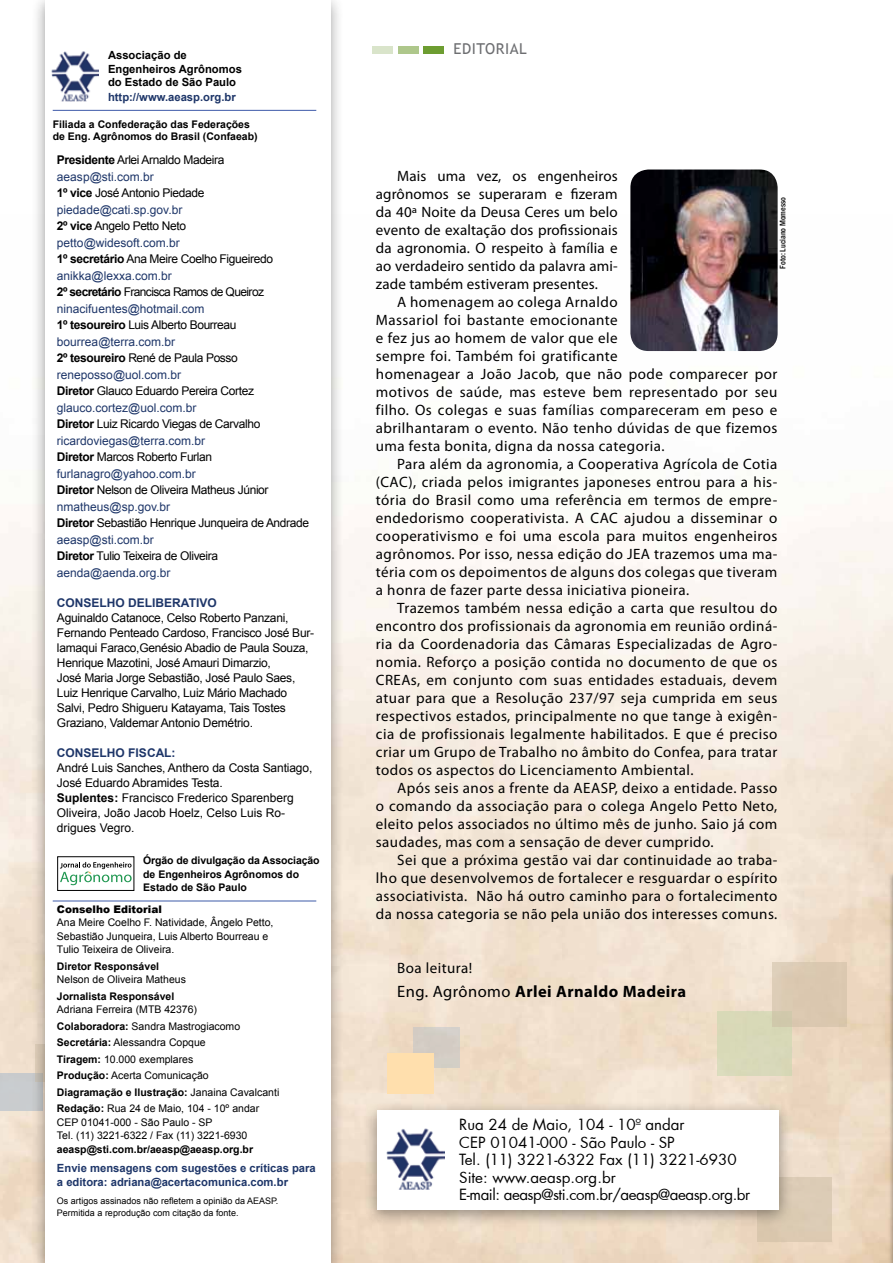
<style>
.page{position:relative;width:893px;height:1263px;background:#fff}
.page>*{position:absolute;margin:0;border:0;box-sizing:border-box;transform-origin:0 0}
.t1{font:700 16.5px "Myriad Pro";letter-spacing:.03em;color:#000}
.t2{font:15.15px/17.5px "Futura";color:#000}
.t3{font:15px/18px "Myriad Pro";letter-spacing:.03em;color:#000;text-align:justify}
.t4{font:15px "Trebuchet MS";letter-spacing:.04em;color:#6d6e71}
.t5{font:12px/16.5px "Arial";letter-spacing:-.02em;color:#000}
.t6{font:12px/15px "Arial";color:#000}
.t7{font:700 12px "Arial";color:#1e3669}
.t8{font:700 11.25px/13.5px "Arial";color:#1e3669}
.t9{font:700 11.25px/13.5px "Arial";color:#000}
.t10{font:10.5px/16.5px "Arial";color:#000}
.t11{font:700 10.5px/13.5px "Arial";color:#000}
.t12{font:900 10.5px "Arial";color:#000}
.t13{font:9px/12px "Arial";color:#000}
.t14{font:500 condensed 8.25px "Franklin Gothic";color:#000}
.s1{font-weight:700}
.s2{color:#1e3669}
.s3{font-weight:400}
</style>
<div class="page">
<div style="left:372px;top:46px;width:21px;height:8px;background:#d9e4ca"></div>
<div style="left:424px;top:46px;width:20px;height:8px;background:#6d9d31"></div>
<div style="left:398px;top:46px;width:21px;height:8px;background:#aec78b"></div>
<img style="left:630px;top:170px;width:148px;height:181px">
<div style="left:888px;top:871px;width:5px;height:392px;background:#000;opacity:.35"></div>
<div style="left:717px;top:1011px;width:75px;height:65px;background:#d8d9b7"></div>
<div style="left:757px;top:1177px;width:75px;height:65px;background:#dccbb5"></div>
<div style="left:772px;top:962px;width:74px;height:64px;background:#dbc8b0"></div>
<div style="left:0;top:1073px;width:43px;height:37px;background:#c9cccf"></div>
<div style="left:413px;top:1028px;width:46px;height:40px;background:#d3ccc4"></div>
<div style="left:388px;top:1053px;width:46px;height:41px;background:#ffdfad"></div>
<div style="left:362px;top:1100px;width:430px;height:127px;background:#000;opacity:.4"></div>
<div style="left:377px;top:1110px;width:402px;height:99px;background:#fff"></div>
<img style="left:387px;top:1128px;width:58px;height:62px">
<div style="left:30px;top:0;width:314px;height:1263px;background:#000;opacity:.4"></div>
<div style="left:45px;top:0;width:285px;height:1263px;background:#fff"></div>
<hr style="left:53px;top:110px;width:263px;height:1px;background:#3d5aa9">
<hr style="left:53px;top:901px;width:263px;height:1px;background:#3d5aa9">
<svg style="left:60px;top:862px;width:72px;height:23px"></svg>
<div style="left:57px;top:856px;width:77px;height:35px;border:1px solid #000"></div>
<img style="left:52px;top:51px;width:47px;height:51px">
<p class="t9" style="left:108px;top:49px;width:135px">Associação de<br>Engenheiros Agrônomos do Estado de São Paulo</p>
<p class="t8" style="left:108px;top:91px;width:129px">http://www.aeasp.org.br</p>
<p class="t11" style="left:53px;top:119px;width:206px;line-height:12px">Filiada a Confederação das Federações de Eng. Agrônomos do Brasil (Confaeab)</p>
<p class="t5" style="left:57px;top:152px;width:254px"><span class="s1">Presidente</span> Arlei Arnaldo Madeira <span class="s2">aeasp@sti.com.br<br></span><span class="s1">1º vice</span> José Antonio Piedade <span class="s2">piedade@cati.sp.gov.br<br></span><span class="s1">2º vice</span> Angelo Petto Neto <span class="s2">petto@widesoft.com.br<br></span><span class="s1">1º secretário</span> Ana Meire Coelho Figueiredo <span class="s2">anikka@lexxa.com.br<br></span><span class="s1">2º secretário</span> Francisca Ramos de Queiroz <span class="s2">ninacifuentes@hotmail.com<br></span><span class="s1">1º tesoureiro</span> Luis Alberto Bourreau <span class="s2">bourrea@terra.com.br<br></span><span class="s1">2º tesoureiro</span> René de Paula Posso <span class="s2">reneposso@uol.com.br<br></span><span class="s1">Diretor</span> Glauco Eduardo Pereira Cortez <span class="s2">glauco.cortez@uol.com.br<br></span><span class="s1">Diretor</span> Luiz Ricardo Viegas de Carvalho <span class="s2">ricardoviegas@terra.com.br<br></span><span class="s1">Diretor</span> Marcos Roberto Furlan <span class="s2">furlanagro@yahoo.com.br<br></span><span class="s1">Diretor</span> Nelson de Oliveira Matheus Júnior <span class="s2">nmatheus@sp.gov.br<br></span><span class="s1">Diretor</span> Sebastião Henrique Junqueira de Andrade <span class="s2">aeasp@sti.com.br<br></span><span class="s1">Diretor</span> Tulio Teixeira de Oliveira <span class="s2">aenda@aenda.org.br</span></p>
<p class="t7" style="left:57px;top:594px;width:161px">CONSELHO DELIBERATIVO</p>
<p class="t5" style="left:57px;top:610px;width:259px;line-height:15px">Aguinaldo Catanoce, Celso Roberto Panzani, Fernando Penteado Cardoso, Francisco José Bur&shy;lamaqui Faraco,Genésio Abadio de Paula Souza, Henrique Mazotini, José Amauri Dimarzio,<br>José Maria Jorge Sebastião, José Paulo Saes, Luiz Henrique Carvalho, Luiz Mário Machado Salvi, Pedro Shigueru Katayama, Tais Tostes Graziano, Valdemar Antonio Demétrio.</p>
<p class="t7" style="left:57px;top:744px;width:120px">CONSELHO FISCAL:</p>
<p class="t6" style="left:57px;top:760px;width:257px">André Luis Sanches, Anthero da Costa Santiago, José Eduardo Abramides Testa.<br><span class="s1">Suplentes:</span> Francisco Frederico Sparenberg Oliveira, João Jacob Hoelz, Celso Luis Ro&shy;drigues Vegro.</p>
<p class="t11" style="left:143px;top:854px;width:178px">Órgão de divulgação da Associação de Engenheiros Agrônomos do<br>Estado de São Paulo</p>
<p class="t12" style="left:57px;top:901px;width:106px">Conselho Editorial</p>
<p class="t10" style="left:57px;top:916px;width:218px;line-height:13.5px">Ana Meire Coelho F. Natividade, Ângelo Petto,<br>Sebastião Junqueira, Luis Alberto Bourreau e<br>Tulio Teixeira de Oliveira.</p>
<p class="t11" style="left:57px;top:959px;width:104px">Diretor Responsável</p>
<p class="t10" style="left:57px;top:971px;width:130px">Nelson de Oliveira Matheus</p>
<p class="t11" style="left:57px;top:989px;width:119px">Jornalista Responsável</p>
<p class="t10" style="left:57px;top:1001px;width:224px">Adriana Ferreira (MTB 42376)<br><span class="s1">Colaboradora:</span> Sandra Mastrogiacomo <span class="s1">Secretária:</span> Alessandra Copque<br><span class="s1">Tiragem:</span> 10.000 exemplares<br><span class="s1">Produção:</span> Acerta Comunicação<br><span class="s1">Diagramação e Ilustração:</span> Janaina Cavalcanti <span class="s1">Redação:</span> Rua 24 de Maio, 104 - 10º andar</p>
<p class="t10" style="left:57px;top:1115px;width:192px;line-height:13.5px">CEP 01041-000 - São Paulo - SP<br>Tel. (11) 3221-6322 / Fax (11) 3221-6930</p>
<p class="t11" style="left:57px;top:1142px;width:198px">aeasp@sti.com.br/aeasp@aeasp.org.br</p>
<p class="t8" style="left:57px;top:1162px;width:260px">Envie mensagens com sugestões e críticas para a editora: adriana@acertacomunica.com.br</p>
<p class="t13" style="left:57px;top:1194px;width:223px">Os artigos assinados não refletem a opinião da AEASP.<br>Permitida a reprodução com citação da fonte.</p>
<p class="t4" style="left:453px;top:40px;width:75px">EDITORIAL</p>
<p class="t3" style="left:376px;top:166px;width:243px;text-indent:21px">Mais uma vez, os engenheiros agrônomos se superaram e fizeram da 40ª Noite da Deusa Ceres um belo evento de exaltação dos profissionais da agronomia. O respeito à família e ao verdadeiro sentido da palavra ami&shy;zade também estiveram presentes.</p>
<p class="t3" style="left:376px;top:292px;width:403px;text-align:left;text-indent:21px">A homenagem ao colega Arnaldo<br>Massariol foi bastante emocionante<br>e fez jus ao homem de valor que ele<br>sempre foi. Também foi gratificante<br>homenagear a João Jacob, que não pode comparecer por motivos de saúde, mas esteve bem representado por seu filho. Os colegas e suas famílias compareceram em peso e abrilhantaram o evento. Não tenho dúvidas de que fizemos uma festa bonita, digna da nossa categoria.</p>
<p class="t3" style="left:376px;top:454px;width:403px;text-indent:21px">Para além da agronomia, a Cooperativa Agrícola de Cotia (CAC), criada pelos imigrantes japoneses entrou para a his&shy;tória do Brasil como uma referência em termos de empre&shy;endedorismo cooperativista. A CAC ajudou a disseminar o cooperativismo e foi uma escola para muitos engenheiros agrônomos. Por isso, nessa edição do JEA trazemos uma ma&shy;téria com os depoimentos de alguns dos colegas que tiveram a honra de fazer parte dessa iniciativa pioneira.</p>
<p class="t3" style="left:376px;top:598px;width:403px;text-indent:21px">Trazemos também nessa edição a carta que resultou do encontro dos profissionais da agronomia em reunião ordiná&shy;ria da Coordenadoria das Câmaras Especializadas de Agro&shy;nomia. Reforço a posição contida no documento de que os CREAs, em conjunto com suas entidades estaduais, devem atuar para que a Resolução 237/97 seja cumprida em seus respectivos estados, principalmente no que tange à exigên&shy;cia de profissionais legalmente habilitados. E que é preciso criar um Grupo de Trabalho no âmbito do Confea, para tratar todos os aspectos do Licenciamento Ambiental.</p>
<p class="t3" style="left:376px;top:778px;width:403px;text-indent:21px">Após seis anos a frente da AEASP, deixo a entidade. Passo o comando da associação para o colega Angelo Petto Neto, eleito pelos associados no último mês de junho. Saio já com saudades, mas com a sensação de dever cumprido.</p>
<p class="t3" style="left:376px;top:850px;width:403px;text-indent:21px">Sei que a próxima gestão vai dar continuidade ao traba&shy;lho que desenvolvemos de fortalecer e resguardar o espírito associativista. Não há outro caminho para o fortalecimento da nossa categoria se não pela união dos interesses comuns.</p>
<p class="t14" style="left:777px;top:269px;width:73px;rotate:-90deg">Foto: Luciano Momesso</p>
<p class="t3" style="left:397px;top:958px;width:77px">Boa leitura!</p>
<p class="t1" style="left:397px;top:980px;width:291px"><span class="s3">Eng. Agrônomo</span> Arlei Arnaldo Madeira</p>
<p class="t2" style="left:459px;top:1115px;width:292px">Rua 24 de Maio, 104 - 10º andar<br>CEP 01041-000 - São Paulo - SP<br>Tel. (11) 3221-6322 Fax (11) 3221-6930<br>Site: www.aeasp.org.br<br>E-mail: aeasp@sti.com.br/aeasp@aeasp.org.br</p>
</div>
